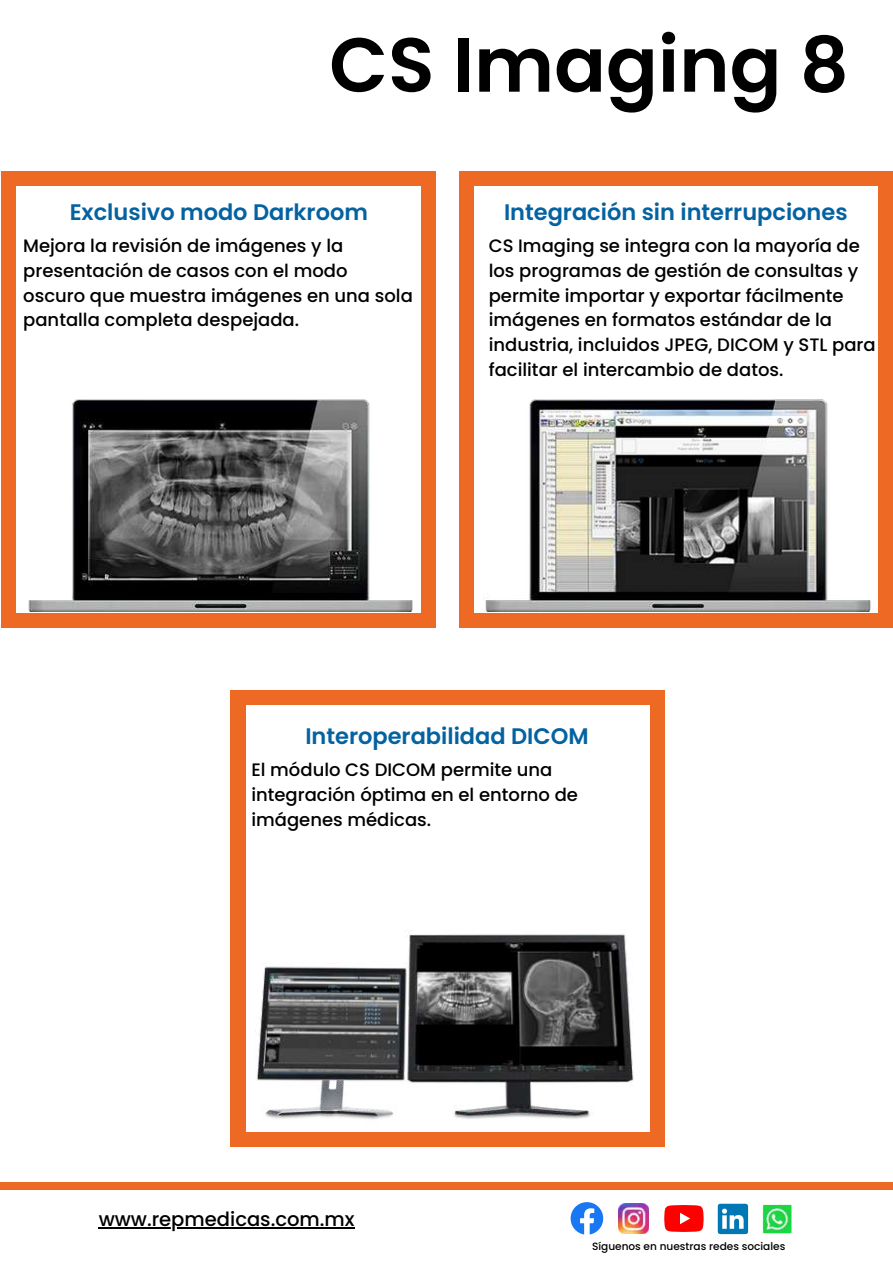
<style>
.page{position:relative;width:893px;height:1264px;background:#fff}
.page>*{position:absolute;margin:0;border:0;box-sizing:border-box;transform-origin:0 0}
.t1{font:600 76.5px "Poppins";color:#000}
.t2{font:600 22.5px "Poppins";color:#0462a1}
.t3{font:500 19.5px "Poppins";color:#000}
.t4{font:500 18px/24.8px "Poppins";color:#000}
.t5{font:500 10.5px "Poppins";color:#000}
</style>
<div class="page">
<div style="left:0;top:1182px;width:892px;height:7px;background:#ed6924"></div>
<svg style="left:570px;top:1202px;width:33px;height:32px"></svg>
<img style="left:618px;top:1203px;width:30px;height:30px">
<svg style="left:664px;top:1205px;width:39px;height:26px"></svg>
<svg style="left:717px;top:1203px;width:31px;height:31px"></svg>
<svg style="left:762px;top:1204px;width:30px;height:30px"></svg>
<div style="left:1px;top:171px;width:434px;height:456px;background:#ed6924"></div>
<div style="left:16px;top:186px;width:404px;height:426px;background:#fff"></div>
<div style="left:459px;top:171px;width:433px;height:456px;background:#ed6924"></div>
<div style="left:474px;top:186px;width:403px;height:426px;background:#fff"></div>
<div style="left:231px;top:690px;width:433px;height:456px;background:#ed6924"></div>
<div style="left:246px;top:704px;width:403px;height:427px;background:#fff"></div>
<img style="left:28px;top:400px;width:385px;height:211px">
<img style="left:484px;top:400px;width:387px;height:211px">
<img style="left:255px;top:930px;width:379px;height:189px">
<hr style="left:99px;top:1227px;width:255px;height:1px;background:#000">
<h1 class="t1" style="left:329px;top:11px;width:521px">CS Imaging 8</h1>
<p class="t2" style="left:70px;top:196px;width:300px">Exclusivo modo Darkroom</p>
<p class="t4" style="left:23px;top:233px;width:391px">Mejora la revisión de imágenes y la presentación de casos con el modo oscuro que muestra imágenes en una sola pantalla completa despejada.</p>
<p class="t2" style="left:504px;top:196px;width:345px">Integración sin interrupciones</p>
<p class="t4" style="left:488px;top:233px;width:388px">CS Imaging se integra con la mayoría de los programas de gestión de consultas y permite importar y exportar fácilmente imágenes en formatos estándar de la industria, incluidos JPEG, DICOM y STL para facilitar el intercambio de datos.</p>
<p class="t2" style="left:305px;top:720px;width:285px">Interoperabilidad DICOM</p>
<p class="t4" style="left:251px;top:757px;width:328px">El módulo CS DICOM permite una integración óptima en el entorno de imágenes médicas.</p>
<p class="t3" style="left:99px;top:1205px;width:257px">www.repmedicas.com.mx</p>
<p class="t5" style="left:592px;top:1238px;width:195px">Síguenos en nuestras redes sociales</p>
</div>
